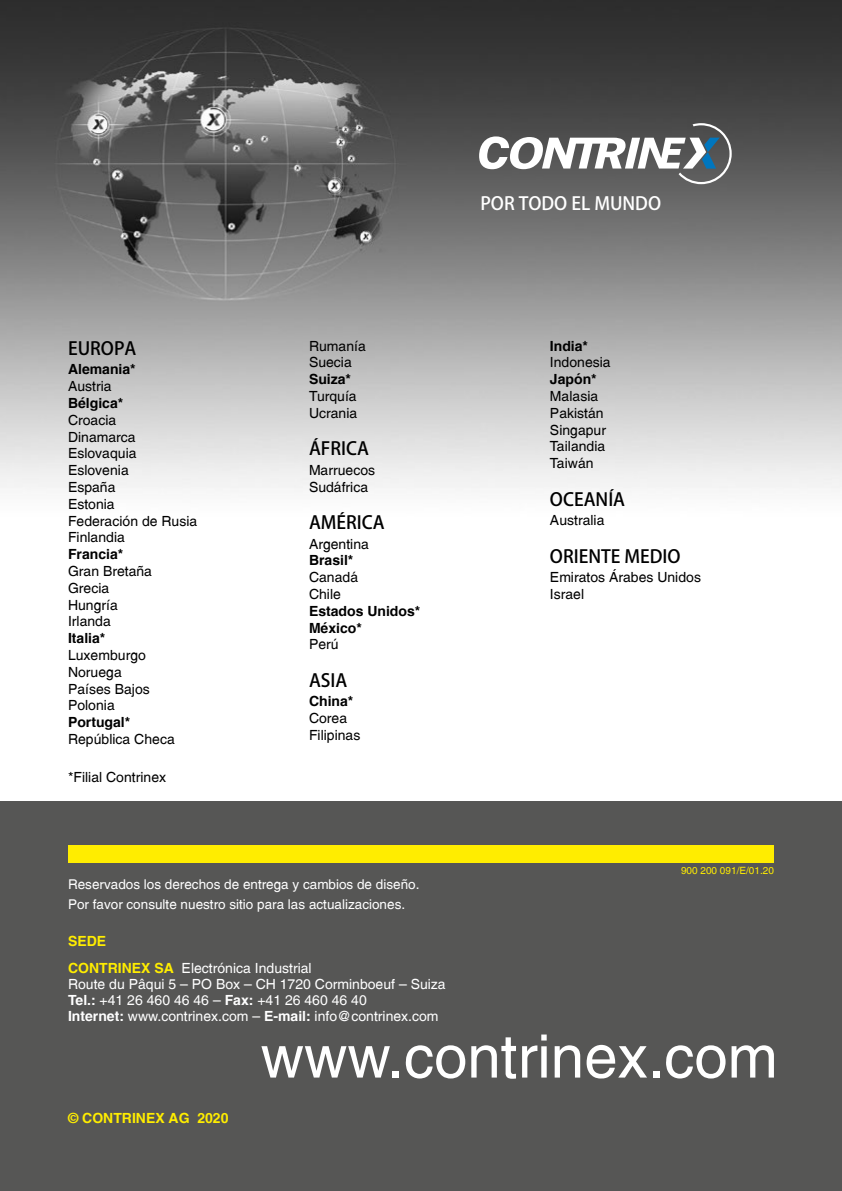
<style>
.page{position:relative;width:842px;height:1191px;background:#fff}
.page>*{position:absolute;margin:0;border:0;box-sizing:border-box;transform-origin:0 0}
.t1{font:60px "Switzerland Plain";color:#fff}
.t2{font:500 18px "Koz Go Pro";color:#000}
.t3{font:500 18px "Koz Go Pro";color:#fff}
.t4{font:14px/16.8px "Switzerland Plain";color:#000}
.t5{font:14px/16px "Switzerland Plain";color:#fff}
.t6{font:700 14px/16.8px "Switzerland";color:#000}
.t7{font:700 14px "Switzerland";color:#ffed00}
.t8{font:13.6px/20.4px "Switzerland Plain";color:#fff}
.t9{font:10px "Switzerland Plain";color:#ffed00}
.s1{font-family:"Switzerland";font-weight:700;color:#ffed00}
.s2{font-family:"Switzerland";font-weight:700}
</style>
<div class="page">
<img style="left:0;top:0;width:842px;height:488px">
<div style="left:0;top:801px;width:842px;height:390px;background:#565655"></div>
<div style="left:68px;top:845px;width:706px;height:17px;background:#ffed00"></div>
<svg style="left:479px;top:123px;width:253px;height:61px"></svg>
<p class="t3" style="left:480px;top:192px;width:182px">POR TODO EL MUNDO</p>
<p class="t2" style="left:68px;top:336px;width:70px">EUROPA</p>
<p class="t6" style="left:68px;top:361px;width:69px">Alemania*</p>
<p class="t4" style="left:68px;top:378px;width:45px">Austria</p>
<p class="t6" style="left:68px;top:394px;width:57px">Bélgica*</p>
<p class="t4" style="left:68px;top:411px;width:131px">Croacia<br>Dinamarca<br>Eslovaquia<br>Eslovenia<br>España<br>Estonia<br>Federación de Rusia<br>Finlandia</p>
<p class="t6" style="left:68px;top:546px;width:57px">Francia*</p>
<p class="t4" style="left:68px;top:562px;width:86px">Gran Bretaña<br>Grecia<br>Hungría<br>Irlanda</p>
<p class="t6" style="left:68px;top:630px;width:39px">Italia*</p>
<p class="t4" style="left:68px;top:646px;width:83px">Luxemburgo<br>Noruega<br>Países Bajos<br>Polonia</p>
<p class="t6" style="left:68px;top:714px;width:64px">Portugal*</p>
<p class="t4" style="left:68px;top:730px;width:108px">República Checa</p>
<p class="t4" style="left:68px;top:768px;width:100px">*Filial Contrinex</p>
<p class="t4" style="left:309px;top:337px;width:58px">Rumanía<br>Suecia</p>
<p class="t6" style="left:309px;top:371px;width:44px">Suiza*</p>
<p class="t4" style="left:309px;top:387px;width:50px">Turquía<br>Ucrania</p>
<p class="t2" style="left:309px;top:437px;width:61px">ÁFRICA</p>
<p class="t4" style="left:309px;top:461px;width:68px">Marruecos<br>Sudáfrica</p>
<p class="t2" style="left:309px;top:511px;width:77px">AMÉRICA</p>
<p class="t4" style="left:309px;top:535px;width:61px">Argentina</p>
<p class="t6" style="left:309px;top:552px;width:46px">Brasil*</p>
<p class="t4" style="left:309px;top:569px;width:51px">Canadá<br>Chile</p>
<p class="t6" style="left:309px;top:602px;width:113px">Estados Unidos*<br>México*</p>
<p class="t4" style="left:309px;top:636px;width:31px">Perú</p>
<p class="t2" style="left:309px;top:668px;width:40px">ASIA</p>
<p class="t6" style="left:309px;top:693px;width:46px">China*</p>
<p class="t4" style="left:309px;top:709px;width:53px">Corea<br>Filipinas</p>
<p class="t8" style="left:68px;top:874px;width:353px">Reservados los derechos de entrega y cambios de diseño.<br>Por favor consulte nuestro sitio para las actualizaciones.</p>
<p class="t7" style="left:68px;top:932px;width:40px">SEDE</p>
<p class="t5" style="left:68px;top:960px;width:379px"><span class="s1">CONTRINEX SA</span> Electrónica Industrial<br>Route du Pâqui 5 – PO Box – CH 1720 Corminboeuf – Suiza <span class="s2">Tel.:</span> +41 26 460 46 46 – <span class="s2">Fax:</span> +41 26 460 46 40<br><span class="s2">Internet:</span> www.contrinex.com – <span class="s2">E-mail:</span> info@contrinex.com</p>
<p class="t6" style="left:550px;top:337px;width:40px">India*</p>
<p class="t4" style="left:550px;top:354px;width:62px">Indonesia</p>
<p class="t6" style="left:550px;top:371px;width:48px">Japón*</p>
<p class="t4" style="left:550px;top:387px;width:58px">Malasia<br>Pakistán<br>Singapur<br>Tailandia<br>Taiwán</p>
<p class="t2" style="left:550px;top:487px;width:77px">OCEANÍA</p>
<p class="t4" style="left:550px;top:512px;width:56px">Australia</p>
<p class="t2" style="left:550px;top:544px;width:132px">ORIENTE MEDIO</p>
<p class="t4" style="left:550px;top:569px;width:153px">Emiratos Árabes Unidos<br>Israel</p>
<p class="t9" style="left:681px;top:864px;width:94px">900 200 091/E/01.20</p>
<p class="t7" style="left:68px;top:1109px;width:162px">© CONTRINEX AG 2020</p>
<h1 class="t1" style="left:261px;top:1020px;width:519px">www.contrinex.com</h1>
</div>
